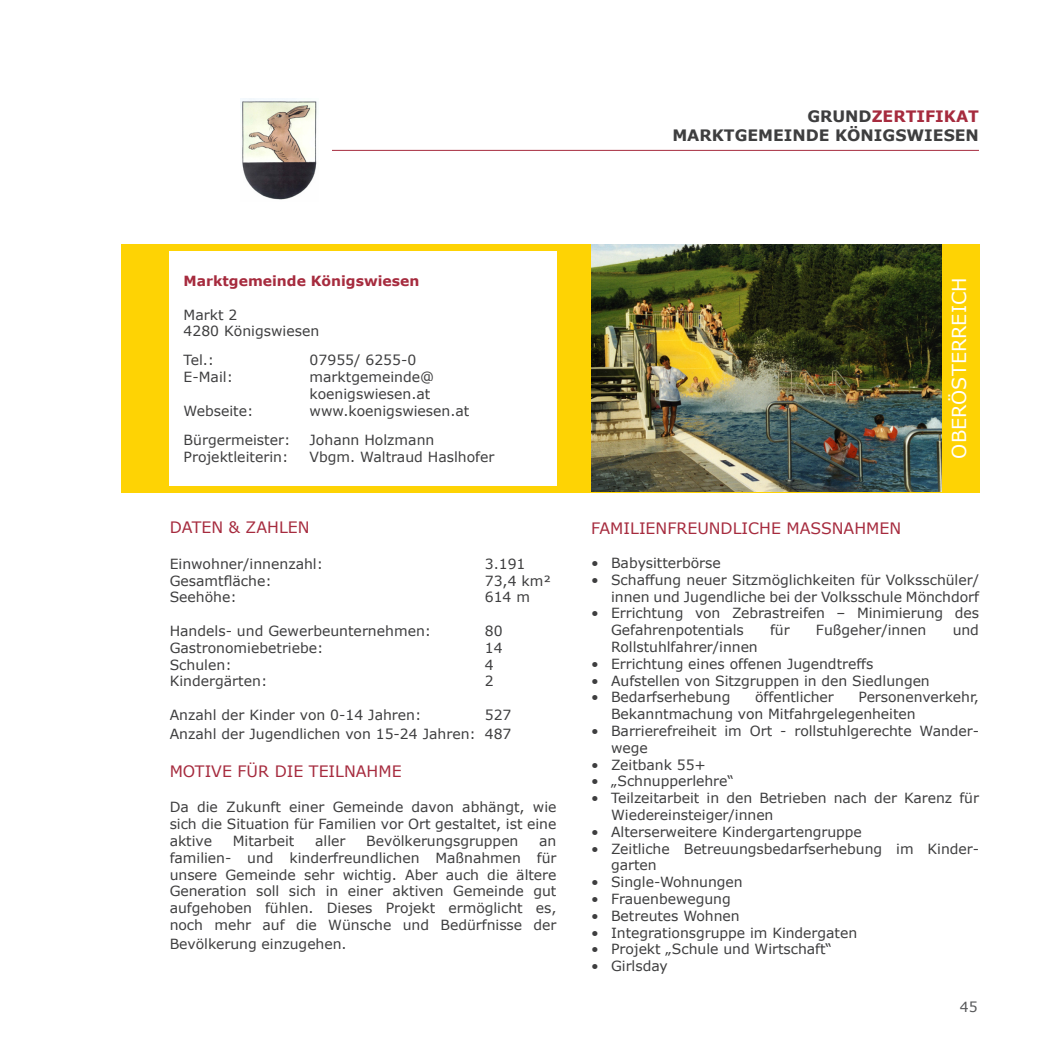
<style>
.page{position:relative;width:1042px;height:1042px;background:#fff}
.page>*{position:absolute;margin:0;border:0;box-sizing:border-box;transform-origin:0 0}
.t1{font:19.25px "Verdana";color:#fff}
.ueber_fliesstext{font:15.75px "Verdana";color:#a62b3e}
.t2{font:700 15.75px "Verdana";color:#3e3e3f}
.t3{font:700 15.75px "Verdana";color:#a62b3e}
.fliesstext_einruecku{font:14px/16.8px "Verdana";letter-spacing:-.005em;color:#3e3e3f}
.t4{font:700 14px "Verdana";color:#a62b3e}
.t5{font:14px "Verdana";color:#57585a}
.s1{color:#3e3e3f}
</style>
<div class="page">
<div style="left:122px;top:244px;width:858px;height:248px;background:#fed304"></div>
<hr style="left:279px;top:150px;width:700px;height:1px;background:#a62b3e">
<div style="left:227px;top:94px;width:105px;height:113px;background:#fff"></div>
<div style="left:169px;top:251px;width:387px;height:234px;background:#fff"></div>
<img style="left:591px;top:244px;width:350px;height:248px">
<img style="left:241px;top:98px;width:76px;height:102px">
<p class="t3" style="left:807px;top:105px;width:173px"><span class="s1">GRUND</span>ZERTIFIKAT</p>
<p class="t2" style="left:672px;top:124px;width:308px">MARKTGEMEINDE KÖNIGSWIESEN</p>
<p class="t4" style="left:184px;top:271px;width:237px">Marktgemeinde Königswiesen</p>
<p class="fliesstext_einruecku" style="left:184px;top:306px;width:55px">Markt 2</p>
<p class="fliesstext_einruecku" style="left:184px;top:323px;width:137px">4280 Königswiesen</p>
<p class="fliesstext_einruecku" style="left:184px;top:352px;width:32px">Tel.:</p>
<p class="fliesstext_einruecku" style="left:310px;top:352px;width:108px">07955/ 6255-0</p>
<p class="fliesstext_einruecku" style="left:184px;top:369px;width:51px">E-Mail:</p>
<p class="fliesstext_einruecku" style="left:310px;top:369px;width:126px">marktgemeinde@ koenigswiesen.at</p>
<p class="fliesstext_einruecku" style="left:184px;top:402px;width:71px">Webseite:</p>
<p class="fliesstext_einruecku" style="left:310px;top:402px;width:161px">www.koenigswiesen.at</p>
<p class="fliesstext_einruecku" style="left:184px;top:431px;width:108px">Bürgermeister:</p>
<p class="fliesstext_einruecku" style="left:310px;top:431px;width:126px">Johann Holzmann</p>
<p class="fliesstext_einruecku" style="left:184px;top:448px;width:106px">Projektleiterin:</p>
<p class="fliesstext_einruecku" style="left:310px;top:448px;width:186px">Vbgm. Waltraud Haslhofer</p>
<p class="ueber_fliesstext" style="left:170px;top:516px;width:141px">DATEN &amp; ZAHLEN</p>
<p class="fliesstext_einruecku" style="left:170px;top:555px;width:155px">Einwohner/innenzahl:</p>
<p class="fliesstext_einruecku" style="left:485px;top:555px;width:42px">3.191</p>
<p class="fliesstext_einruecku" style="left:170px;top:572px;width:104px">Gesamtfläche:</p>
<p class="fliesstext_einruecku" style="left:485px;top:572px;width:68px">73,4 km²</p>
<p class="fliesstext_einruecku" style="left:170px;top:589px;width:69px">Seehöhe:</p>
<p class="fliesstext_einruecku" style="left:485px;top:589px;width:47px">614 m</p>
<p class="fliesstext_einruecku" style="left:170px;top:622px;width:263px">Handels- und Gewerbeunternehmen:</p>
<p class="fliesstext_einruecku" style="left:485px;top:622px;width:19px">80</p>
<p class="fliesstext_einruecku" style="left:170px;top:639px;width:155px">Gastronomiebetriebe:</p>
<p class="fliesstext_einruecku" style="left:485px;top:639px;width:19px">14</p>
<p class="fliesstext_einruecku" style="left:170px;top:656px;width:63px">Schulen:</p>
<p class="fliesstext_einruecku" style="left:485px;top:656px;width:10px">4</p>
<p class="fliesstext_einruecku" style="left:170px;top:673px;width:99px">Kindergärten:</p>
<p class="fliesstext_einruecku" style="left:485px;top:673px;width:10px">2</p>
<p class="fliesstext_einruecku" style="left:170px;top:706px;width:253px">Anzahl der Kinder von 0-14 Jahren:</p>
<p class="fliesstext_einruecku" style="left:485px;top:706px;width:28px">527</p>
<p class="fliesstext_einruecku" style="left:170px;top:725px;width:343px">Anzahl der Jugendlichen von 15-24 Jahren: 487</p>
<p class="ueber_fliesstext" style="left:170px;top:760px;width:233px">MOTIVE FÜR DIE TEILNAHME</p>
<p class="fliesstext_einruecku" style="left:170px;top:799px;width:388px;text-align:justify">Da die Zukunft einer Gemeinde davon abhängt, wie sich die Situation für Familien vor Ort gestaltet, ist eine aktive</p>
<p class="fliesstext_einruecku" style="left:233px;top:832px;width:63px">Mitarbeit</p>
<p class="fliesstext_einruecku" style="left:315px;top:832px;width:32px">aller</p>
<p class="fliesstext_einruecku" style="left:366px;top:832px;width:154px">Bevölkerungsgruppen</p>
<p class="fliesstext_einruecku" style="left:170px;top:832px;width:388px;text-align:justify;text-indent:369px">an familien- und kinderfreundlichen Maßnahmen für unsere Gemeinde sehr wichtig. Aber auch die ältere Generation soll sich in einer aktiven Gemeinde gut aufgehoben fühlen. Dieses Projekt ermöglicht es, noch mehr auf die Wünsche und Bedürfnisse der</p>
<p class="fliesstext_einruecku" style="left:170px;top:935px;width:178px">Bevölkerung einzugehen.</p>
<p class="t1" style="left:946px;top:458px;width:183px;rotate:-90deg">OBERÖSTERREICH</p>
<p class="ueber_fliesstext" style="left:591px;top:518px;width:311px">FAMILIENFREUNDLICHE MASSNAHMEN</p>
<p class="fliesstext_einruecku" style="left:591px;top:554px;width:131px">• Babysitterbörse</p>
<p class="fliesstext_einruecku" style="left:591px;top:571px;width:389px;text-align:right">• Schaffung neuer Sitzmöglichkeiten für Volksschüler/ innen und Jugendliche bei der Volksschule Mönchdorf</p>
<p class="fliesstext_einruecku" style="left:611px;top:605px;width:369px;text-indent:-20px">• Errichtung von Zebrastreifen – Minimierung des<br>Gefahrenpotentials</p>
<p class="fliesstext_einruecku" style="left:770px;top:621px;width:21px">für</p>
<p class="fliesstext_einruecku" style="left:816px;top:621px;width:112px">Fußgeher/innen</p>
<p class="fliesstext_einruecku" style="left:952px;top:621px;width:28px">und</p>
<p class="fliesstext_einruecku" style="left:611px;top:638px;width:148px">Rollstuhlfahrer/innen</p>
<p class="fliesstext_einruecku" style="left:591px;top:655px;width:284px">• Errichtung eines offenen Jugendtreffs</p>
<p class="fliesstext_einruecku" style="left:591px;top:672px;width:340px">• Aufstellen von Sitzgruppen in den Siedlungen</p>
<p class="fliesstext_einruecku" style="left:591px;top:689px;width:141px">• Bedarfserhebung</p>
<p class="fliesstext_einruecku" style="left:755px;top:689px;width:80px">öffentlicher</p>
<p class="fliesstext_einruecku" style="left:611px;top:689px;width:369px;text-indent:247px">Personenverkehr,<br>Bekanntmachung von Mitfahrgelegenheiten</p>
<p class="fliesstext_einruecku" style="left:611px;top:722px;width:369px;text-indent:-20px">• Barrierefreiheit im Ort - rollstuhlgerechte Wander&shy;wege</p>
<p class="fliesstext_einruecku" style="left:591px;top:756px;width:116px">• Zeitbank 55+</p>
<p class="fliesstext_einruecku" style="left:591px;top:773px;width:144px">• „Schnupperlehre“</p>
<p class="fliesstext_einruecku" style="left:611px;top:789px;width:369px;text-indent:-20px">• Teilzeitarbeit in den Betrieben nach der Karenz für<br>Wiedereinsteiger/innen</p>
<p class="fliesstext_einruecku" style="left:591px;top:823px;width:272px">• Alterserweitere Kindergartengruppe</p>
<p class="fliesstext_einruecku" style="left:611px;top:840px;width:369px;text-indent:-20px">• Zeitliche Betreuungsbedarfserhebung im Kinder&shy;garten</p>
<p class="fliesstext_einruecku" style="left:591px;top:873px;width:153px">• Single-Wohnungen</p>
<p class="fliesstext_einruecku" style="left:591px;top:890px;width:141px">• Frauenbewegung</p>
<p class="fliesstext_einruecku" style="left:591px;top:907px;width:150px">• Betreutes Wohnen</p>
<p class="fliesstext_einruecku" style="left:591px;top:924px;width:267px">• Integrationsgruppe im Kindergaten</p>
<p class="fliesstext_einruecku" style="left:591px;top:941px;width:242px">• Projekt „Schule und Wirtschaft“</p>
<p class="fliesstext_einruecku" style="left:591px;top:957px;width:78px">• Girlsday</p>
<p class="t5" style="left:960px;top:997px;width:19px">45</p>
</div>
